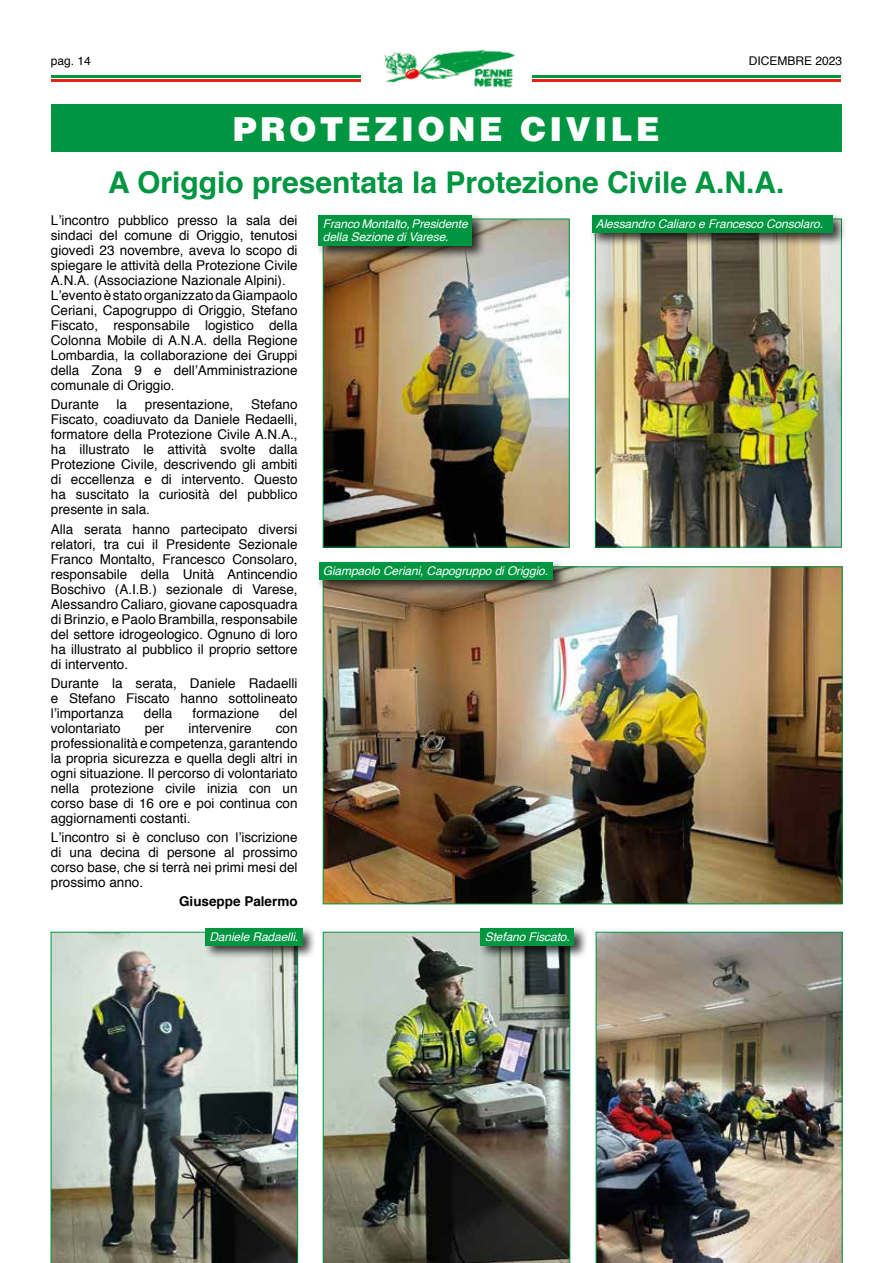
<style>
.page{position:relative;width:893px;height:1263px;background:#fff}
.page>*{position:absolute;margin:0;border:0;box-sizing:border-box;transform-origin:0 0}
.t1{font:900 33px "Helvetica";letter-spacing:.1em;color:#fff}
.t2{font:700 30px "Helvetica";color:#009641}
.t3{font:13.5px/15px "Helvetica";color:#000;text-align:justify}
.t4{font:700 13.5px "Helvetica";color:#000}
.t5{font:italic 12px/13.2px "Helvetica";letter-spacing:-.01em;color:#fff}
.t6{font:12px "Helvetica";color:#000}
</style>
<div class="page">
<hr style="left:531px;top:80px;width:310px;height:2px;background:#e22416">
<hr style="left:531px;top:75px;width:310px;height:3px;background:#00943e">
<hr style="left:51px;top:80px;width:310px;height:2px;background:#e22416">
<hr style="left:51px;top:75px;width:310px;height:3px;background:#00943e">
<img style="left:384px;top:49px;width:148px;height:39px">
<div style="left:51px;top:104px;width:791px;height:47px;background:#009641"></div>
<img style="left:325px;top:221px;width:243px;height:324px">
<div style="left:323px;top:219px;width:247px;height:328px;border:1px solid #009641"></div>
<img style="left:597px;top:247px;width:243px;height:298px">
<div style="left:595px;top:219px;width:247px;height:328px;border:1px solid #009641"></div>
<img style="left:325px;top:568px;width:515px;height:334px">
<img style="left:51px;top:932px;width:247px;height:331px">
<img style="left:323px;top:932px;width:247px;height:331px">
<img style="left:596px;top:932px;width:246px;height:331px">
<div style="left:316px;top:560px;width:250px;height:34px;background:#000;opacity:.75"></div>
<div style="left:319px;top:562px;width:233px;height:17px;background:#009641"></div>
<div style="left:316px;top:213px;width:170px;height:47px;background:#000;opacity:.75"></div>
<div style="left:319px;top:215px;width:153px;height:30px;background:#009641"></div>
<div style="left:589px;top:213px;width:257px;height:34px;background:#000;opacity:.75"></div>
<div style="left:592px;top:215px;width:240px;height:17px;background:#009641"></div>
<div style="left:478px;top:926px;width:110px;height:34px;background:#000;opacity:.75"></div>
<div style="left:481px;top:928px;width:93px;height:17px;background:#009641"></div>
<div style="left:203px;top:926px;width:114px;height:34px;background:#000;opacity:.75"></div>
<div style="left:205px;top:928px;width:97px;height:17px;background:#009641"></div>
<p class="t6" style="left:51px;top:52px;width:42px">pag. 14</p>
<p class="t6" style="left:749px;top:52px;width:95px">DICEMBRE 2023</p>
<h1 class="t1" style="left:233px;top:108px;width:428px">PROTEZIONE CIVILE</h1>
<h2 class="t2" style="left:108px;top:158px;width:678px">A Origgio presentata la Protezione Civile A.N.A.</h2>
<p class="t3" style="left:51px;top:213px;width:248px;text-align:left">L’incontro pubblico presso la sala dei sindaci del comune di Origgio, tenutosi giovedì 23 novembre, aveva lo scopo di spiegare le attività della Protezione Civile A.N.A. (Associazione Nazionale Alpini).<br>L’evento è stato organizzato da Giampaolo Ceriani, Capogruppo di Origgio, Stefano Fiscato, responsabile logistico della Colonna Mobile di A.N.A. della Regione Lombardia, la collaborazione dei Gruppi della Zona 9 e dell’Amministrazione comunale di Origgio.</p>
<p class="t3" style="left:51px;top:398px;width:50px">Durante</p>
<p class="t3" style="left:117px;top:398px;width:12px">la</p>
<p class="t3" style="left:145px;top:398px;width:90px">presentazione,</p>
<p class="t5" style="left:323px;top:217px;width:146px">Franco Montalto, Presidente della Sezione di Varese.</p>
<p class="t5" style="left:596px;top:217px;width:229px">Alessandro Caliaro e Francesco Consolaro.</p>
<p class="t3" style="left:51px;top:398px;width:248px;text-indent:200px">Stefano Fiscato, coadiuvato da Daniele Redaelli, formatore della Protezione Civile A.N.A., ha illustrato le attività svolte dalla Protezione Civile, descrivendo gli ambiti di eccellenza e di intervento. Questo ha suscitato la curiosità del pubblico presente in sala.</p>
<p class="t3" style="left:51px;top:522px;width:248px">Alla serata hanno partecipato diversi relatori, tra cui il Presidente Sezionale Franco Montalto, Francesco Consolaro, responsabile della Unità Antincendio Boschivo (A.I.B.) sezionale di Varese, Alessandro Caliaro, giovane caposquadra di Brinzio, e Paolo Brambilla, responsabile del settore idrogeologico. Ognuno di loro ha illustrato al pubblico il proprio settore di intervento.</p>
<p class="t3" style="left:51px;top:676px;width:248px">Durante la serata, Daniele Radaelli e Stefano Fiscato hanno sottolineato l’importanza</p>
<p class="t5" style="left:323px;top:565px;width:227px">Giampaolo Ceriani, Capogruppo di Origgio.</p>
<p class="t3" style="left:144px;top:706px;width:30px">della</p>
<p class="t3" style="left:193px;top:706px;width:68px">formazione</p>
<p class="t3" style="left:280px;top:706px;width:20px">del</p>
<p class="t3" style="left:51px;top:721px;width:71px">volontariato</p>
<p class="t3" style="left:145px;top:721px;width:21px">per</p>
<p class="t3" style="left:189px;top:721px;width:65px">intervenire</p>
<p class="t3" style="left:51px;top:721px;width:248px;text-indent:225px">con professionalità e competenza, garantendo la propria sicurezza e quella degli altri in ogni situazione. Il percorso di volontariato nella protezione civile inizia con un corso base di 16 ore e poi continua con aggiornamenti costanti.</p>
<p class="t3" style="left:51px;top:830px;width:248px">L’incontro si è concluso con l’iscrizione di una decina di persone al prossimo corso base, che si terrà nei primi mesi del prossimo anno.</p>
<p class="t4" style="left:179px;top:891px;width:120px">Giuseppe Palermo</p>
<p class="t5" style="left:209px;top:931px;width:90px">Daniele Radaelli.</p>
<p class="t5" style="left:485px;top:931px;width:86px">Stefano Fiscato.</p>
</div>
